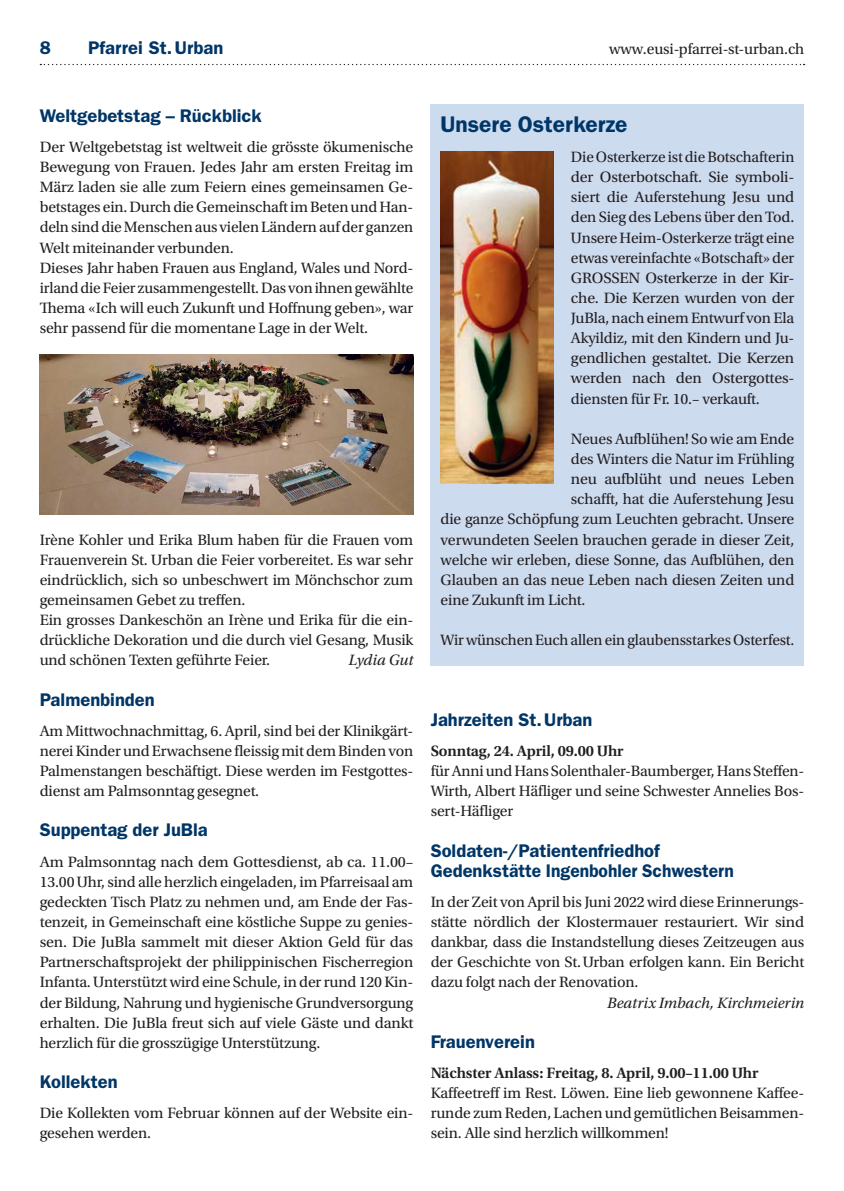
<style>
.page{position:relative;width:844px;height:1191px;background:#fff}
.page>*{position:absolute;margin:0;border:0;box-sizing:border-box;transform-origin:0 0}
.t1{font:600 22.75px "ITC Franklin Gothic Std";color:#003667}
.t2{font:600 18.38px/20.1px "ITC Franklin Gothic Std";color:#003667}
.t3{font:15.75px/20.1px "Utopia Std";letter-spacing:-.01em;color:#231f20;text-align:justify}
.t4{font:600 15.75px "Utopia Std";letter-spacing:-.01em;color:#231f20}
.t5{font:italic 15.75px "Utopia Std";color:#231f20}
</style>
<div class="page">
<svg style="left:40px;top:64px;width:764px;height:1px"></svg>
<div style="left:430px;top:104px;width:374px;height:561px;background:#cddbef"></div>
<img style="left:40px;top:354px;width:373px;height:160px">
<img style="left:440px;top:152px;width:113px;height:331px">
<p class="t2" style="left:40px;top:38px;width:13px">8</p>
<p class="t2" style="left:88px;top:38px;width:137px">Pfarrei St.Urban</p>
<p class="t3" style="left:609px;top:39px;width:196px">www.eusi-pfarrei-st-urban.ch</p>
<p class="t2" style="left:40px;top:105px;width:223px">Weltgebetstag – Rückblick</p>
<p class="t3" style="left:40px;top:137px;width:375px;text-align:left">Der Weltgebetstag ist weltweit die grösste ökumenische Bewegung von Frauen. Jedes Jahr am ersten Freitag im März laden sie alle zum Feiern eines gemeinsamen Ge&shy;betstages ein. Durch die Gemeinschaft im Beten und Han&shy;deln sind die Menschen aus vielen Ländern auf der ganzen Welt miteinander verbunden.<br>Dieses Jahr haben Frauen aus England, Wales und Nord&shy;irland die Feier zusammengestellt. Das von ihnen gewählte Thema «Ich will euch Zukunft und Hoffnung geben», war sehr passend für die momentane Lage in der Welt.</p>
<p class="t3" style="left:40px;top:529px;width:375px;text-align:left">Irène Kohler und Erika Blum haben für die Frauen vom Frauenverein St. Urban die Feier vorbereitet. Es war sehr eindrücklich, sich so unbeschwert im Mönchschor zum gemeinsamen Gebet zu treffen.<br>Ein grosses Dankeschön an Irène und Erika für die ein&shy;drückliche Dekoration und die durch viel Gesang, Musik und schönen Texten geführte Feier.</p>
<p class="t5" style="left:348px;top:651px;width:66px">Lydia Gut</p>
<p class="t2" style="left:40px;top:689px;width:116px">Palmenbinden</p>
<p class="t3" style="left:40px;top:721px;width:375px">Am Mittwochnachmittag, 6. April, sind bei der Klinikgärt&shy;nerei Kinder und Erwachsene fleissig mit dem Binden von Palmenstangen beschäftigt. Diese werden im Festgottes&shy;dienst am Palmsonntag gesegnet.</p>
<p class="t2" style="left:40px;top:820px;width:169px">Suppentag der JuBla</p>
<p class="t3" style="left:40px;top:851px;width:375px">Am Palmsonntag nach dem Gottesdienst, ab ca. 11.00– 13.00 Uhr, sind alle herzlich eingeladen, im Pfarreisaal am gedeckten Tisch Platz zu nehmen und, am Ende der Fas&shy;tenzeit, in Gemeinschaft eine köstliche Suppe zu genies&shy;sen. Die JuBla sammelt mit dieser Aktion Geld für das Partnerschaftsprojekt der philippinischen Fischerregion Infanta. Unterstützt wird eine Schule, in der rund 120 Kin&shy;der Bildung, Nahrung und hygienische Grundversorgung erhalten. Die JuBla freut sich auf viele Gäste und dankt herzlich für die grosszügige Unterstützung.</p>
<p class="t2" style="left:40px;top:1071px;width:79px">Kollekten</p>
<p class="t3" style="left:40px;top:1103px;width:375px">Die Kollekten vom Februar können auf der Website ein&shy;gesehen werden.</p>
<h1 class="t1" style="left:440px;top:111px;width:188px">Unsere Osterkerze</h1>
<p class="t3" style="left:570px;top:147px;width:225px">Die Osterkerze ist die Botschafterin der Osterbotschaft. Sie symboli&shy;siert die Auferstehung Jesu und den Sieg des Lebens über den Tod.<br>Unsere Heim-Osterkerze trägt eine etwas vereinfachte «Botschaft» der GROSSEN Osterkerze in der Kir&shy;che. Die Kerzen wurden von der JuBla, nach einem Entwurf von Ela Akyildiz, mit den Kindern und Ju&shy;gendlichen gestaltet. Die Kerzen werden nach den Ostergottes&shy;diensten für Fr. 10.– verkauft.</p>
<p class="t3" style="left:570px;top:429px;width:225px">Neues Aufblühen! So wie am Ende</p>
<p class="t3" style="left:570px;top:449px;width:225px">des Winters die Natur im Frühling</p>
<p class="t3" style="left:570px;top:469px;width:225px">neu aufblüht und neues Leben</p>
<p class="t3" style="left:570px;top:489px;width:225px">schafft, hat die Auferstehung Jesu</p>
<p class="t3" style="left:440px;top:509px;width:355px">die ganze Schöpfung zum Leuchten gebracht. Unsere</p>
<p class="t3" style="left:440px;top:529px;width:355px">verwundeten Seelen brauchen gerade in dieser Zeit,</p>
<p class="t3" style="left:440px;top:550px;width:355px">welche wir erleben, diese Sonne, das Aufblühen, den</p>
<p class="t3" style="left:440px;top:570px;width:355px">Glauben an das neue Leben nach diesen Zeiten und</p>
<p class="t3" style="left:440px;top:590px;width:146px">eine Zukunft im Licht.</p>
<p class="t3" style="left:440px;top:630px;width:355px">Wir wünschen Euch allen ein glaubensstarkes Osterfest.</p>
<p class="t2" style="left:430px;top:709px;width:163px">Jahrzeiten St.Urban</p>
<p class="t4" style="left:430px;top:742px;width:194px">Sonntag, 24. April, 09.00 Uhr</p>
<p class="t3" style="left:430px;top:761px;width:375px;text-align:left">für Anni und Hans Solenthaler-Baumberger, Hans Steffen-<br>Wirth, Albert Häfliger und seine Schwester Annelies Bos&shy;sert-Häfliger</p>
<p class="t2" style="left:430px;top:840px;width:305px">Soldaten-/Patientenfriedhof<br>Gedenkstätte Ingenbohler Schwestern</p>
<p class="t3" style="left:430px;top:892px;width:375px">In der Zeit von April bis Juni 2022 wird diese Erinnerungs&shy;stätte nördlich der Klostermauer restauriert. Wir sind dankbar, dass die Instandstellung dieses Zeitzeugen aus der Geschichte von St.Urban erfolgen kann. Ein Bericht dazu folgt nach der Renovation.</p>
<p class="t5" style="left:607px;top:994px;width:199px">Beatrix Imbach, Kirchmeierin</p>
<p class="t2" style="left:430px;top:1031px;width:106px">Frauenverein</p>
<p class="t4" style="left:430px;top:1064px;width:329px">Nächster Anlass: Freitag, 8. April, 9.00–11.00 Uhr</p>
<p class="t3" style="left:430px;top:1083px;width:375px">Kaffeetreff im Rest. Löwen. Eine lieb gewonnene Kaffee&shy;runde zum Reden, Lachen und gemütlichen Beisammen&shy;sein. Alle sind herzlich willkommen!</p>
</div>
